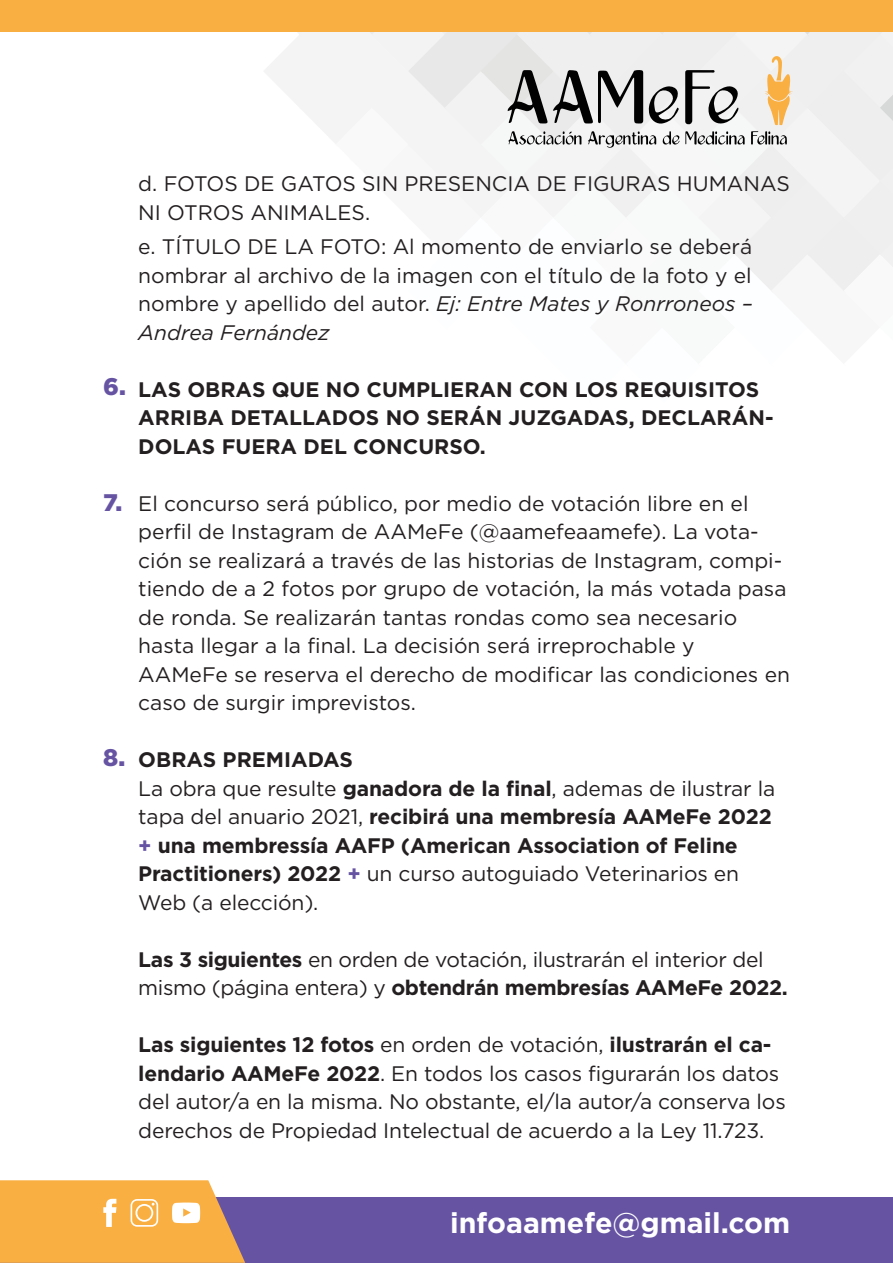
<style>
.page{position:relative;width:893px;height:1263px;background:#fff}
.page>*{position:absolute;margin:0;border:0;box-sizing:border-box;transform-origin:0 0}
.t1{font:700 28.5px "Gotham";color:#fff}
.t2{font:900 24px "Gotham";color:#6654a3}
.t3{font:21px/28.5px "Gotham";color:#231f20}
.t4{font:700 21px/28.5px "Gotham";letter-spacing:-.005em;color:#231f20}
.t5{font:21px/28.5px "Gotham";letter-spacing:-.02em;color:#231f20}
.s1{font-style:italic}
.s2{font-weight:400}
.s3{color:#6654a3}
.s4{font-weight:700}
</style>
<div class="page">
<div style="left:0;top:0;width:893px;height:32px;background:#faaf42"></div>
<svg style="left:264px;top:32px;width:629px;height:259px"></svg>
<div style="left:0;top:1197px;width:893px;height:66px;background:#6654a3"></div>
<svg style="left:0;top:1180px;width:245px;height:83px;background:#f4b154"></svg>
<p class="t3" style="left:138px;top:169px;width:653px">d. FOTOS DE GATOS SIN PRESENCIA DE FIGURAS HUMANAS<br>NI OTROS ANIMALES.</p>
<p class="t3" style="left:138px;top:232px;width:616px;text-align:justify">e. TÍTULO DE LA FOTO: Al momento de enviarlo se deberá nombrar al archivo de la imagen con el título de la foto y el nombre y apellido del autor. <span class="s1">Ej: Entre Mates y Ronrroneos – Andrea Fernández</span></p>
<p class="t2" style="left:103px;top:373px;width:24px">6.</p>
<p class="t4" style="left:138px;top:374px;width:637px">LAS OBRAS QUE NO CUMPLIERAN CON LOS REQUISITOS<br>ARRIBA DETALLADOS NO SERÁN JUZGADAS, DECLARÁN-<br>DOLAS FUERA DEL CONCURSO.</p>
<p class="t2" style="left:103px;top:488px;width:21px">7.</p>
<p class="t2" style="left:103px;top:744px;width:23px">8.</p>
<p class="t3" style="left:138px;top:488px;width:653px">El concurso será público, por medio de votación libre en el perfil de Instagram de AAMeFe (@aamefeaamefe). La vota&shy;ción se realizará a través de las historias de Instagram, compi&shy;tiendo de a 2 fotos por grupo de votación, la más votada pasa de ronda. Se realizarán tantas rondas como sea necesario hasta llegar a la final. La decisión será irreprochable y<br>AAMeFe se reserva el derecho de modificar las condiciones en caso de surgir imprevistos.</p>
<p class="t4" style="left:138px;top:745px;width:638px">OBRAS PREMIADAS<br><span class="s2">La obra que resulte</span> ganadora de la final<span class="s2">, ademas de ilustrar la tapa del anuario 2021,</span> recibirá una membresía AAMeFe 2022 <span class="s3">+</span> una membressía AAFP (American Association of Feline Practitioners) 2022 <span class="s3">+</span> <span class="s2">un curso autoguiado Veterinarios en Web (a elección).</span></p>
<p class="t5" style="left:138px;top:944px;width:651px"><span class="s4">Las 3 siguientes</span> en orden de votación, ilustrarán el interior del mismo (página entera) y <span class="s4">obtendrán membresías AAMeFe 2022.</span></p>
<p class="t3" style="left:138px;top:1030px;width:649px"><span class="s4">Las siguientes 12 fotos</span> en orden de votación, <span class="s4">ilustrarán el ca&shy;lendario AAMeFe 2022</span>. En todos los casos figurarán los datos del autor/a en la misma. No obstante, el/la autor/a conserva los derechos de Propiedad Intelectual de acuerdo a la Ley 11.723.</p>
<h1 class="t1" style="left:450px;top:1206px;width:342px">infoaamefe@gmail.com</h1>
</div>
